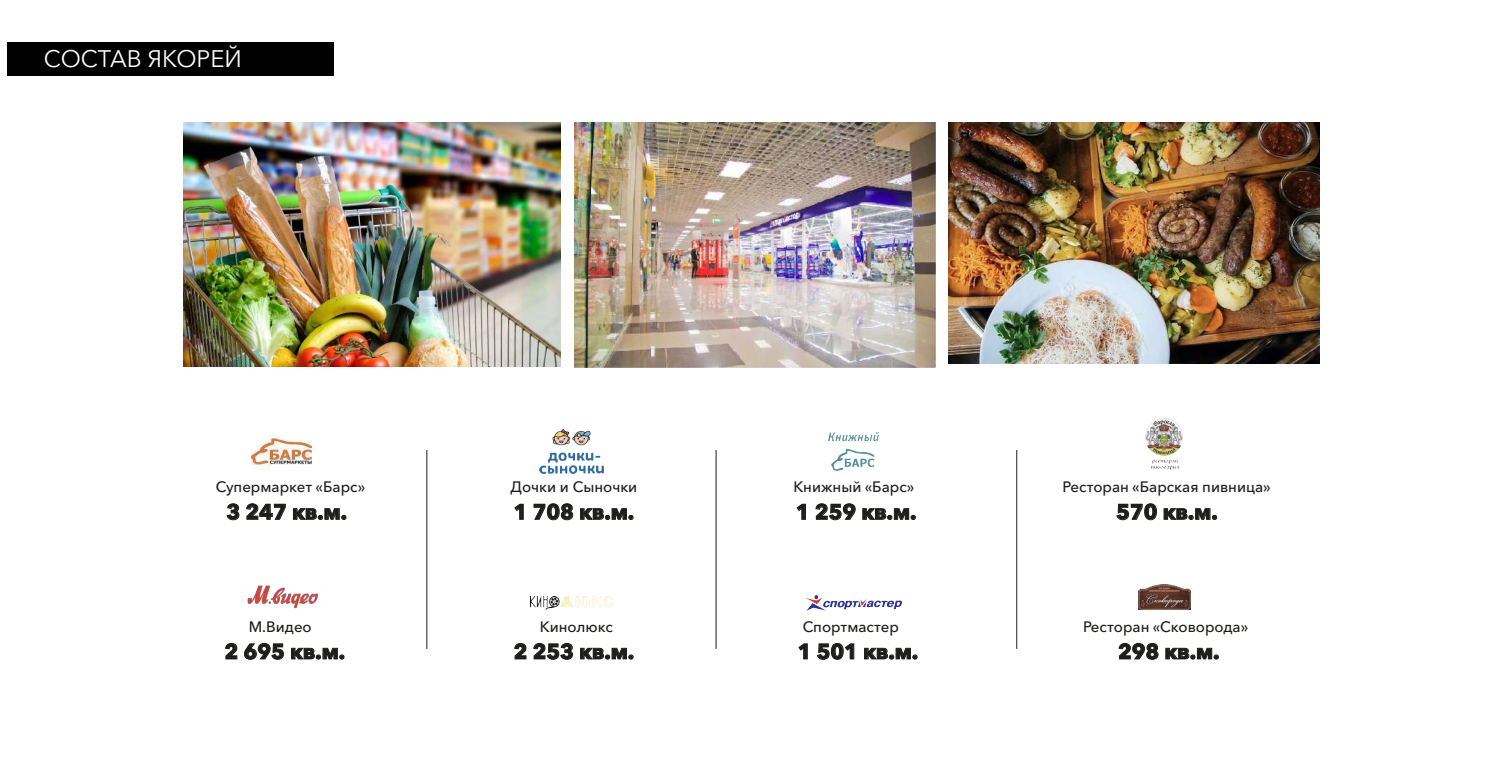
<style>
.page{position:relative;width:1503px;height:759px;background:#fff}
.page>*{position:absolute;margin:0;border:0;box-sizing:border-box;transform-origin:0 0}
.t1{font:23.75px "Avenir Next Cyr";color:#fff}
.t2{font:700 21.25px "Avenir Next Cyr";color:#1d1d1b}
.t3{font:500 15px "Avenir Next Cyr";color:#1d1d1b}
</style>
<div class="page">
<img style="left:574px;top:122px;width:361px;height:245px">
<div style="left:7px;top:43px;width:326px;height:33px;background:#000"></div>
<img style="left:251px;top:435px;width:60px;height:35px">
<svg style="left:227px;top:503px;width:12px;height:17px"></svg>
<svg style="left:246px;top:503px;width:40px;height:16px"></svg>
<svg style="left:293px;top:508px;width:53px;height:11px"></svg>
<svg style="left:514px;top:503px;width:9px;height:16px"></svg>
<svg style="left:534px;top:503px;width:39px;height:17px"></svg>
<svg style="left:580px;top:508px;width:53px;height:11px"></svg>
<svg style="left:797px;top:503px;width:8px;height:16px"></svg>
<svg style="left:815px;top:503px;width:40px;height:17px"></svg>
<svg style="left:862px;top:508px;width:53px;height:11px"></svg>
<svg style="left:1116px;top:503px;width:40px;height:17px"></svg>
<svg style="left:1163px;top:508px;width:53px;height:11px"></svg>
<svg style="left:225px;top:643px;width:12px;height:16px"></svg>
<svg style="left:244px;top:643px;width:40px;height:16px"></svg>
<svg style="left:291px;top:647px;width:53px;height:12px"></svg>
<svg style="left:514px;top:643px;width:12px;height:16px"></svg>
<svg style="left:533px;top:643px;width:40px;height:16px"></svg>
<svg style="left:580px;top:647px;width:53px;height:12px"></svg>
<svg style="left:798px;top:643px;width:9px;height:16px"></svg>
<svg style="left:817px;top:643px;width:37px;height:16px"></svg>
<svg style="left:864px;top:647px;width:53px;height:12px"></svg>
<svg style="left:1118px;top:643px;width:40px;height:16px"></svg>
<svg style="left:1165px;top:647px;width:53px;height:12px"></svg>
<img style="left:247px;top:585px;width:71px;height:22px">
<img style="left:530px;top:596px;width:82px;height:13px">
<img style="left:540px;top:429px;width:63px;height:44px">
<img style="left:806px;top:595px;width:95px;height:15px">
<img style="left:828px;top:432px;width:51px;height:38px">
<img style="left:1145px;top:418px;width:37px;height:51px">
<img style="left:1138px;top:584px;width:52px;height:25px">
<hr style="left:426px;top:450px;width:1px;height:198px;background:#1d1d1b">
<hr style="left:715px;top:450px;width:1px;height:198px;background:#1d1d1b">
<hr style="left:1016px;top:450px;width:1px;height:198px;background:#1d1d1b">
<img style="left:184px;top:123px;width:377px;height:244px">
<img style="left:948px;top:123px;width:371px;height:240px">
<h1 class="t1" style="left:44px;top:45px;width:199px">СОСТАВ ЯКОРЕЙ</h1>
<p class="t3" style="left:216px;top:478px;width:151px">Супермаркет «Барс»</p>
<h2 class="t2" style="left:226px;top:498px;width:122px">3 247 кв.м.</h2>
<p class="t3" style="left:249px;top:617px;width:64px">М.Видео</p>
<h2 class="t2" style="left:224px;top:638px;width:122px">2 695 кв.м.</h2>
<p class="t3" style="left:510px;top:478px;width:128px">Дочки и Сыночки</p>
<h2 class="t2" style="left:513px;top:498px;width:122px">1 708 кв.м.</h2>
<p class="t3" style="left:540px;top:617px;width:74px">Кинолюкс</p>
<h2 class="t2" style="left:513px;top:638px;width:122px">2 253 кв.м.</h2>
<p class="t3" style="left:793px;top:478px;width:122px">Книжный «Барс»</p>
<h2 class="t2" style="left:796px;top:498px;width:122px">1 259 кв.м.</h2>
<p class="t3" style="left:802px;top:617px;width:98px">Спортмастер</p>
<h2 class="t2" style="left:797px;top:638px;width:122px">1 501 кв.м.</h2>
<p class="t3" style="left:1062px;top:478px;width:210px">Ресторан «Барская пивница»</p>
<h2 class="t2" style="left:1116px;top:498px;width:103px">570 кв.м.</h2>
<p class="t3" style="left:1083px;top:617px;width:167px">Ресторан «Сковорода»</p>
<h2 class="t2" style="left:1118px;top:638px;width:103px">298 кв.м.</h2>
</div>
